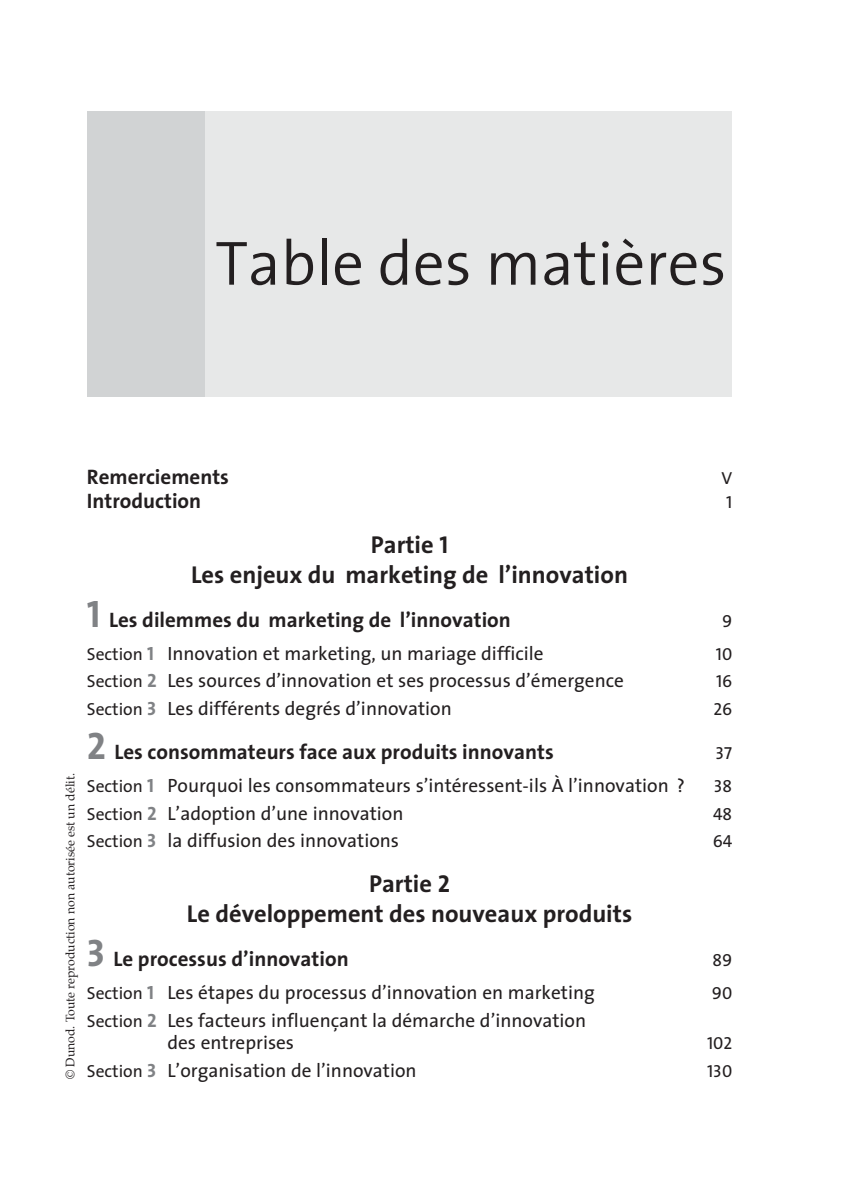
<style>
.page{position:relative;width:844px;height:1191px;background:#fff}
.page>*{position:absolute;margin:0;border:0;box-sizing:border-box;transform-origin:0 0}
.t1{font:300 63px "The Sans";color:#231f20}
.t2{font:700 24.5px/29.8px "The Sans";color:#231f20;text-align:center}
.t3{font:700 21px "The Sans";color:#231f20}
.t4{font:19.25px/22.8px "The Sans";color:#231f20}
.t5{font:17.5px "The Sans Caps";color:#231f20}
.t6{font:12.25px "Palatino";color:#231f20}
.s1{font-family:"The Sans Bold Caps";font-weight:400}
.s2{font-family:"The Sans Bold Caps";font-weight:400;font-size:38.5px;color:#808285}
.s3{font-size:17.5px}
.s4{font-family:"The Sans Bold Caps";color:#808285}
</style>
<div class="page">
<div style="left:204px;top:112px;width:528px;height:285px;background:#e7e8e8"></div>
<div style="left:87px;top:112px;width:117px;height:285px;background:#d1d3d4"></div>
<h1 class="t1" style="left:215px;top:211px;width:512px">Table des matières</h1>
<p class="t6" style="left:60px;top:1079px;width:308px;rotate:-90deg">© Dunod. Toute reproduction non autorisée est un délit.</p>
<p class="t3" style="left:87px;top:459px;width:144px">Remerciements</p>
<p class="t5" style="left:721px;top:463px;width:12px">V</p>
<p class="t3" style="left:87px;top:483px;width:116px">Introduction</p>
<p class="t5" style="left:726px;top:487px;width:8px">1</p>
<p class="t2" style="left:191px;top:529px;width:438px">Partie <span class="s1">1<br></span>Les enjeux du marketing de l’innovation</p>
<p class="t3" style="left:87px;top:602px;width:425px"><span class="s2">1</span> Les dilemmes du marketing de l’innovation</p>
<p class="t5" style="left:722px;top:606px;width:12px">9</p>
<p class="t4" style="left:87px;top:641px;width:458px"><span class="s3">Section</span> <span class="s4">1</span> Innovation et marketing, un mariage difficile</p>
<p class="t5" style="left:715px;top:639px;width:18px">10</p>
<p class="t4" style="left:87px;top:669px;width:538px"><span class="s3">Section</span> <span class="s4">2</span> Les sources d’innovation et ses processus d’émergence</p>
<p class="t5" style="left:715px;top:667px;width:18px">16</p>
<p class="t4" style="left:87px;top:696px;width:366px"><span class="s3">Section</span> <span class="s4">3</span> Les différents degrés d’innovation</p>
<p class="t5" style="left:713px;top:694px;width:20px">26</p>
<p class="t3" style="left:87px;top:734px;width:468px"><span class="s2">2</span> Les consommateurs face aux produits innovants</p>
<p class="t5" style="left:715px;top:739px;width:18px">37</p>
<p class="t4" style="left:87px;top:773px;width:599px"><span class="s3">Section</span> <span class="s4">1</span> Pourquoi les consommateurs s’intéressent-ils À l’innovation ?</p>
<p class="t5" style="left:713px;top:771px;width:20px">38</p>
<p class="t4" style="left:87px;top:801px;width:318px"><span class="s3">Section</span> <span class="s4">2</span> L’adoption d’une innovation</p>
<p class="t5" style="left:713px;top:799px;width:21px">48</p>
<p class="t4" style="left:87px;top:829px;width:314px"><span class="s3">Section</span> <span class="s4">3</span> la diffusion des innovations</p>
<p class="t5" style="left:712px;top:827px;width:21px">64</p>
<p class="t2" style="left:187px;top:868px;width:446px">Partie <span class="s1">2<br></span>Le développement des nouveaux produits</p>
<p class="t3" style="left:87px;top:941px;width:263px"><span class="s2">3</span> Le processus d’innovation</p>
<p class="t5" style="left:712px;top:945px;width:21px">89</p>
<p class="t4" style="left:87px;top:980px;width:509px"><span class="s3">Section</span> <span class="s4">1</span> Les étapes du processus d’innovation en marketing</p>
<p class="t5" style="left:711px;top:978px;width:22px">90</p>
<p class="t4" style="left:167px;top:1008px;width:420px;text-indent:-81px"><span class="s3">Section</span> <span class="s4">2</span> Les facteurs influençant la démarche d’innovation des entreprises</p>
<p class="t5" style="left:707px;top:1029px;width:27px">102</p>
<p class="t4" style="left:87px;top:1058px;width:331px"><span class="s3">Section</span> <span class="s4">3</span> L’organisation de l’innovation</p>
<p class="t5" style="left:707px;top:1056px;width:27px">130</p>
</div>
